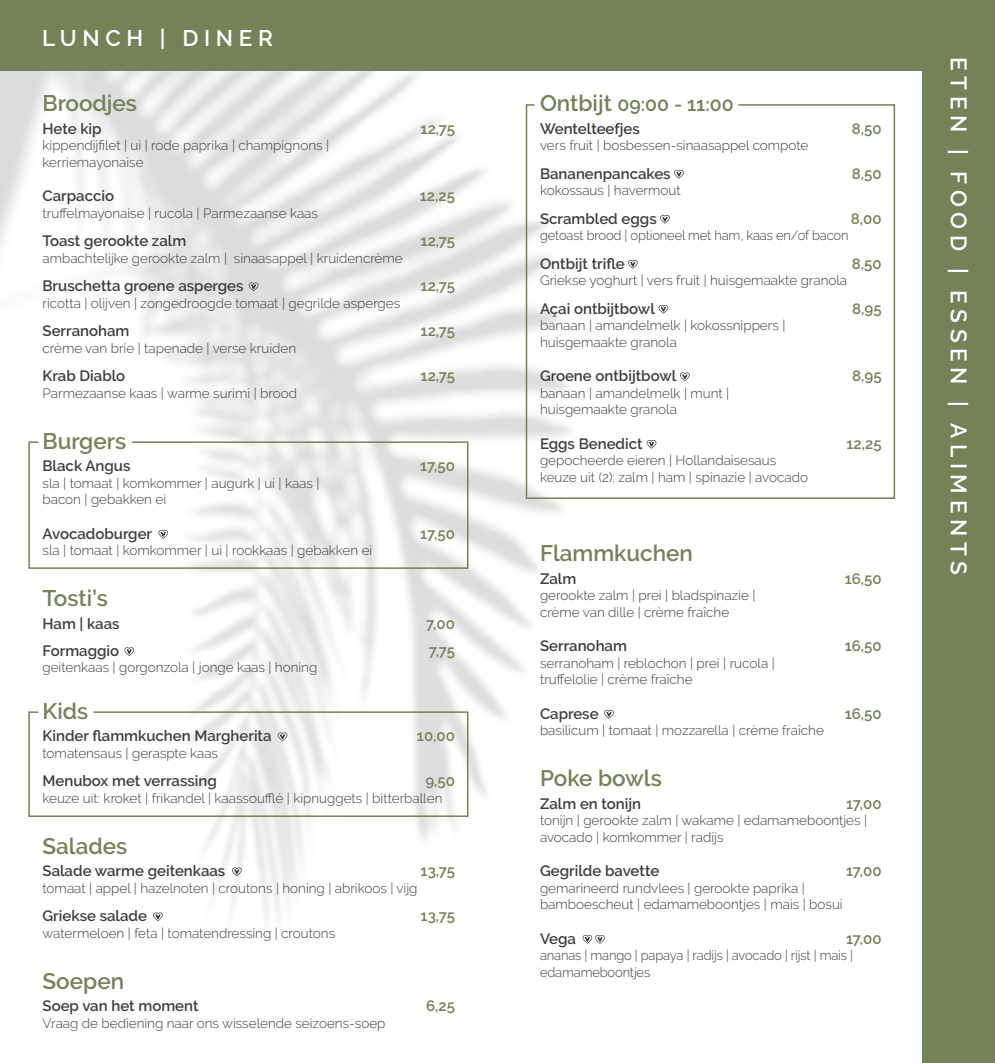
<style>
.page{position:relative;width:995px;height:1063px;background:#fff}
.page>*{position:absolute;margin:0;border:0;box-sizing:border-box;transform-origin:0 0}
.Tussentitel{font:600 22.5px "Raleway";color:#748257}
.Tussentitel-2{font:600 22.5px "Raleway";letter-spacing:.25em;color:#fff}
.Productnaam{font:600 22.5px "Raleway";color:#748257}
.Tussentitel-3{font:600 19.5px "Raleway";color:#748257}
.Productnaam-2{font:600 15px "Raleway";color:#3e3e3f}
.Prijs{font:600 15px "Raleway";color:#748257}
.Beschrijving_product{font:300 13.5px/16.5px "Raleway";color:#3e3e3f}
.Beschrijving_product-2{font:300 13.5px/16.5px "Raleway";color:#3e3e3f;scale:.96 1}
.s1{font-size:22.5px}
</style>
<div class="page">
<div style="left:923px;top:0;width:72px;height:1063px;background:#748257"></div>
<svg style="left:525px;top:104px;width:371px;height:396px"></svg>
<svg style="left:249px;top:282px;width:9px;height:9px"></svg>
<svg style="left:124px;top:647px;width:10px;height:9px"></svg>
<svg style="left:232px;top:867px;width:10px;height:9px"></svg>
<svg style="left:153px;top:912px;width:10px;height:9px"></svg>
<svg style="left:28px;top:441px;width:441px;height:129px"></svg>
<svg style="left:28px;top:711px;width:441px;height:107px"></svg>
<svg style="left:583px;top:935px;width:22px;height:9px"></svg>
<svg style="left:604px;top:710px;width:10px;height:9px"></svg>
<svg style="left:674px;top:170px;width:10px;height:9px"></svg>
<svg style="left:660px;top:215px;width:10px;height:9px"></svg>
<svg style="left:628px;top:260px;width:10px;height:9px"></svg>
<svg style="left:659px;top:305px;width:9px;height:9px"></svg>
<svg style="left:680px;top:372px;width:10px;height:9px"></svg>
<svg style="left:647px;top:440px;width:9px;height:9px"></svg>
<div style="left:0;top:0;width:940px;height:71px;background:#748257"></div>
<p class="Tussentitel-2" style="left:42px;top:25px;width:232px">LUNCH | DINER</p>
<p class="Tussentitel" style="left:43px;top:90px;width:96px">Broodjes</p>
<p class="Productnaam-2" style="left:43px;top:120px;width:61px">Hete kip</p>
<p class="Beschrijving_product" style="left:43px;top:137px;width:288px">kippendijfilet | ui | rode paprika | champignons |</p>
<p class="Beschrijving_product" style="left:43px;top:154px;width:103px">kerriemayonaise</p>
<p class="Productnaam-2" style="left:43px;top:187px;width:73px">Carpaccio</p>
<p class="Beschrijving_product" style="left:43px;top:205px;width:277px">truffelmayonaise | rucola | Parmezaanse kaas</p>
<p class="Productnaam-2" style="left:43px;top:232px;width:145px">Toast gerookte zalm</p>
<p class="Beschrijving_product" style="left:43px;top:250px;width:362px">ambachtelijke gerookte zalm | sinaasappel | kruidencrème</p>
<p class="Productnaam-2" style="left:43px;top:277px;width:203px">Bruschetta groene asperges</p>
<p class="Beschrijving_product" style="left:43px;top:295px;width:359px">ricotta | olijven | zongedroogde tomaat | gegrilde asperges</p>
<p class="Productnaam-2" style="left:43px;top:322px;width:88px">Serranoham</p>
<p class="Beschrijving_product" style="left:43px;top:340px;width:255px">crème van brie | tapenade | verse kruiden</p>
<p class="Productnaam-2" style="left:43px;top:367px;width:84px">Krab Diablo</p>
<p class="Beschrijving_product" style="left:43px;top:385px;width:256px">Parmezaanse kaas | warme surimi | brood</p>
<p class="Tussentitel" style="left:43px;top:428px;width:85px">Burgers</p>
<p class="Productnaam-2" style="left:43px;top:457px;width:90px">Black Angus</p>
<p class="Beschrijving_product" style="left:43px;top:475px;width:278px">sla | tomaat | komkommer | augurk | ui | kaas |</p>
<p class="Beschrijving_product" style="left:43px;top:491px;width:125px">bacon | gebakken ei</p>
<p class="Productnaam-2" style="left:43px;top:525px;width:111px">Avocadoburger</p>
<p class="Beschrijving_product" style="left:43px;top:542px;width:331px">sla | tomaat | komkommer | ui | rookkaas | gebakken ei</p>
<p class="Tussentitel" style="left:43px;top:585px;width:67px">Tosti’s</p>
<p class="Productnaam-2" style="left:43px;top:615px;width:79px">Ham | kaas</p>
<p class="Productnaam-2" style="left:43px;top:642px;width:78px">Formaggio</p>
<p class="Beschrijving_product" style="left:43px;top:659px;width:276px">geitenkaas | gorgonzola | jonge kaas | honing</p>
<p class="Tussentitel" style="left:43px;top:698px;width:47px">Kids</p>
<p class="Productnaam-2" style="left:43px;top:727px;width:231px">Kinder flammkuchen Margherita</p>
<p class="Beschrijving_product" style="left:43px;top:745px;width:177px">tomatensaus | geraspte kaas</p>
<p class="Productnaam-2" style="left:43px;top:772px;width:176px">Menubox met verrassing</p>
<p class="Beschrijving_product" style="left:43px;top:790px;width:401px">keuze uit: kroket | frikandel | kaassoufflé | kipnuggets | bitterballen</p>
<p class="Tussentitel" style="left:43px;top:833px;width:86px">Salades</p>
<p class="Productnaam-2" style="left:43px;top:862px;width:184px">Salade warme geitenkaas</p>
<p class="Beschrijving_product" style="left:43px;top:880px;width:377px">tomaat | appel | hazelnoten | croutons | honing | abrikoos | vijg</p>
<p class="Productnaam-2" style="left:43px;top:907px;width:106px">Griekse salade</p>
<p class="Beschrijving_product" style="left:43px;top:925px;width:294px">watermeloen | feta | tomatendressing | croutons</p>
<p class="Productnaam" style="left:43px;top:968px;width:83px">Soepen</p>
<p class="Productnaam-2" style="left:43px;top:997px;width:158px">Soep van het moment</p>
<p class="Beschrijving_product" style="left:43px;top:1015px;width:344px">Vraag de bediening naar ons wisselende seizoens-soep</p>
<p class="Prijs" style="left:421px;top:120px;width:36px">12,75</p>
<p class="Prijs" style="left:420px;top:187px;width:37px">12,25</p>
<p class="Prijs" style="left:421px;top:232px;width:36px">12,75</p>
<p class="Prijs" style="left:421px;top:277px;width:36px">12,75</p>
<p class="Prijs" style="left:421px;top:322px;width:36px">12,75</p>
<p class="Prijs" style="left:421px;top:367px;width:36px">12,75</p>
<p class="Prijs" style="left:420px;top:457px;width:36px">17,50</p>
<p class="Prijs" style="left:420px;top:525px;width:36px">17,50</p>
<p class="Prijs" style="left:426px;top:615px;width:30px">7,00</p>
<p class="Prijs" style="left:429px;top:642px;width:28px">7,75</p>
<p class="Prijs" style="left:417px;top:727px;width:40px">10,00</p>
<p class="Prijs" style="left:425px;top:772px;width:31px">9,50</p>
<p class="Prijs" style="left:421px;top:862px;width:36px">13,75</p>
<p class="Prijs" style="left:421px;top:907px;width:36px">13,75</p>
<p class="Prijs" style="left:426px;top:997px;width:30px">6,25</p>
<p class="Tussentitel-3" style="left:540px;top:93px;width:195px"><span class="s1">Ontbijt</span> 09:00 - 11:00</p>
<p class="Productnaam-2" style="left:540px;top:120px;width:101px">Wentelteefjes</p>
<p class="Beschrijving_product" style="left:540px;top:137px;width:270px">vers fruit | bosbessen-sinaasappel compote</p>
<p class="Productnaam-2" style="left:540px;top:165px;width:132px">Bananenpancakes</p>
<p class="Beschrijving_product" style="left:540px;top:182px;width:142px">kokossaus | havermout</p>
<p class="Productnaam-2" style="left:540px;top:210px;width:118px">Scrambled eggs</p>
<p class="Beschrijving_product-2" style="left:540px;top:227px;width:323px">getoast brood | optioneel met ham, kaas en/of bacon</p>
<p class="Productnaam-2" style="left:540px;top:255px;width:86px">Ontbijt trifle</p>
<p class="Beschrijving_product" style="left:540px;top:272px;width:309px">Griekse yoghurt | vers fruit | huisgemaakte granola</p>
<p class="Productnaam-2" style="left:540px;top:300px;width:116px">Açai ontbijtbowl</p>
<p class="Beschrijving_product" style="left:540px;top:317px;width:247px">banaan | amandelmelk | kokossnippers |</p>
<p class="Beschrijving_product" style="left:540px;top:334px;width:139px">huisgemaakte granola</p>
<p class="Productnaam-2" style="left:540px;top:367px;width:138px">Groene ontbijtbowl</p>
<p class="Beschrijving_product" style="left:540px;top:385px;width:191px">banaan | amandelmelk | munt |</p>
<p class="Beschrijving_product" style="left:540px;top:401px;width:139px">huisgemaakte granola</p>
<p class="Productnaam-2" style="left:540px;top:435px;width:104px">Eggs Benedict</p>
<p class="Beschrijving_product" style="left:540px;top:452px;width:238px">gepocheerde eieren | Hollandaisesaus</p>
<p class="Beschrijving_product" style="left:540px;top:469px;width:269px">keuze uit (2): zalm | ham | spinazie | avocado</p>
<p class="Prijs" style="left:852px;top:120px;width:31px">8,50</p>
<p class="Prijs" style="left:852px;top:165px;width:31px">8,50</p>
<p class="Prijs" style="left:851px;top:210px;width:32px">8,00</p>
<p class="Prijs" style="left:852px;top:255px;width:31px">8,50</p>
<p class="Prijs" style="left:852px;top:300px;width:31px">8,95</p>
<p class="Prijs" style="left:852px;top:367px;width:31px">8,95</p>
<p class="Prijs" style="left:847px;top:435px;width:37px">12,25</p>
<p class="Tussentitel" style="left:540px;top:540px;width:155px">Flammkuchen</p>
<p class="Productnaam-2" style="left:540px;top:570px;width:38px">Zalm</p>
<p class="Beschrijving_product" style="left:540px;top:587px;width:217px">gerookte zalm | prei | bladspinazie |</p>
<p class="Beschrijving_product" style="left:540px;top:604px;width:191px">crème van dille | crème fraîche</p>
<p class="Productnaam-2" style="left:540px;top:637px;width:88px">Serranoham</p>
<p class="Beschrijving_product" style="left:540px;top:655px;width:236px">serranoham | reblochon | prei | rucola |</p>
<p class="Beschrijving_product" style="left:540px;top:671px;width:154px">truffelolie | crème fraîche</p>
<p class="Productnaam-2" style="left:540px;top:705px;width:60px">Caprese</p>
<p class="Beschrijving_product" style="left:540px;top:722px;width:285px">basilicum | tomaat | mozzarella | crème fraîche</p>
<p class="Tussentitel" style="left:540px;top:765px;width:123px">Poke bowls</p>
<p class="Productnaam-2" style="left:540px;top:795px;width:103px">Zalm en tonijn</p>
<p class="Beschrijving_product" style="left:540px;top:812px;width:329px">tonijn | gerookte zalm | wakame | edamameboontjes | avocado | komkommer | radijs</p>
<p class="Productnaam-2" style="left:540px;top:862px;width:121px">Gegrilde bavette</p>
<p class="Beschrijving_product" style="left:540px;top:880px;width:304px">gemarineerd rundvlees | gerookte paprika | bamboescheut | edamameboontjes | mais | bosui</p>
<p class="Productnaam-2" style="left:540px;top:930px;width:38px">Vega</p>
<p class="Beschrijving_product-2" style="left:540px;top:947px;width:328px">ananas | mango | papaya | radijs | avocado | rijst | mais | edamameboontjes</p>
<p class="Prijs" style="left:845px;top:570px;width:38px">16,50</p>
<p class="Prijs" style="left:845px;top:637px;width:38px">16,50</p>
<p class="Prijs" style="left:845px;top:705px;width:38px">16,50</p>
<p class="Prijs" style="left:846px;top:795px;width:37px">17,00</p>
<p class="Prijs" style="left:846px;top:862px;width:37px">17,00</p>
<p class="Prijs" style="left:846px;top:930px;width:37px">17,00</p>
<p class="Tussentitel-2" style="left:972px;top:57px;width:519px;rotate:90deg">ETEN | FOOD | ESSEN | ALIMENTS</p>
</div>
